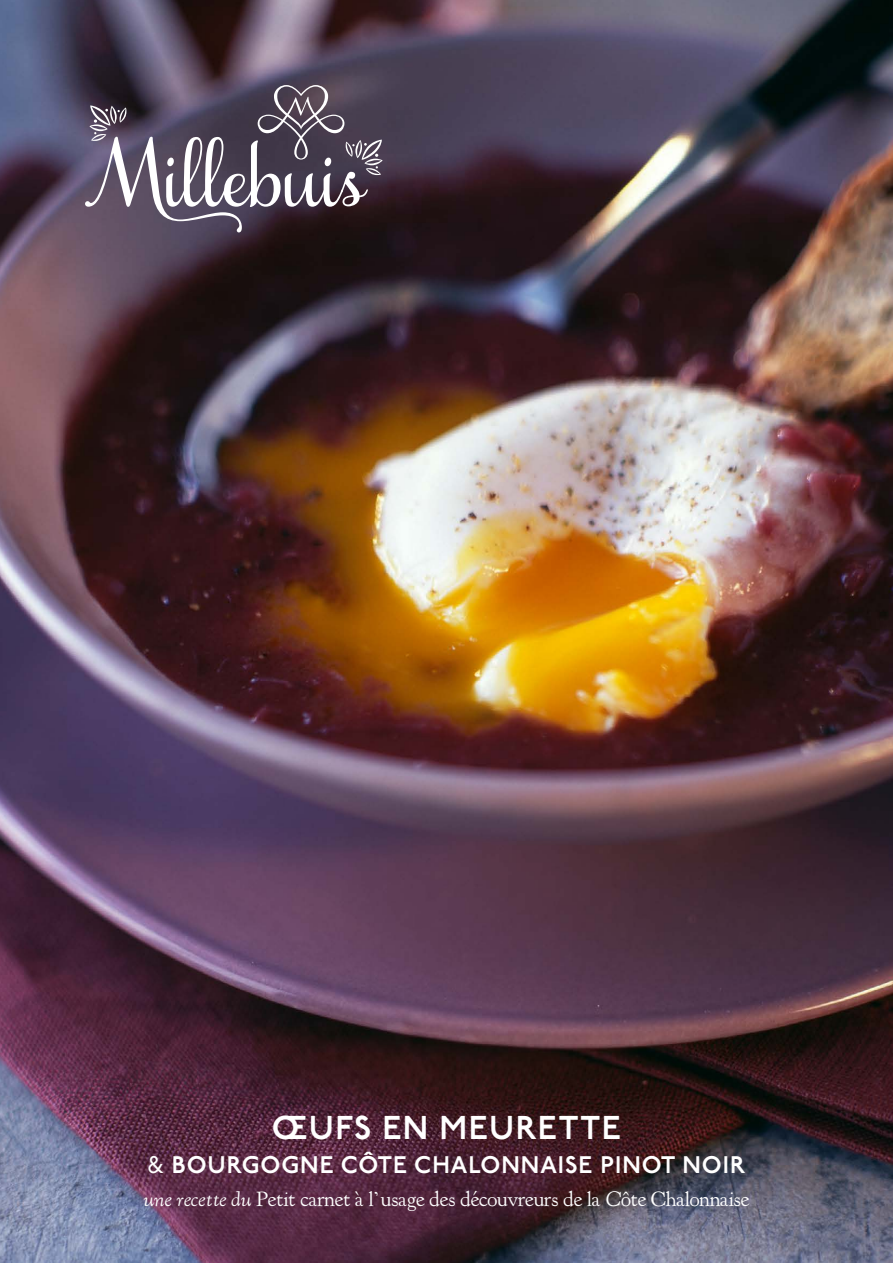
<style>
.page{position:relative;width:893px;height:1263px;background:#fff}
.page>*{position:absolute;margin:0;border:0;box-sizing:border-box;transform-origin:0 0}
.t1{font:600 33px "P22 Underground";letter-spacing:.04em;color:#fff}
.t2{font:600 24px "P22 Underground";letter-spacing:.04em;color:#fff}
.t3{font:21px "LTC Kennerley";letter-spacing:-.02em;color:#fff}
.s1{font-weight:400}
.s2{font-style:italic}
</style>
<div class="page">
<img style="left:0;top:0;width:893px;height:1263px">
<svg style="left:85px;top:85px;width:298px;height:147px;background:#635969"></svg>
<h1 class="t1" style="left:272px;top:1109px;width:351px">ŒUFS EN MEURETTE</h1>
<p class="t2" style="left:148px;top:1152px;width:599px"><span class="s1">&amp;</span> BOURGOGNE CÔTE CHALONNAISE PINOT NOIR</p>
<p class="t3" style="left:143px;top:1185px;width:608px"><span class="s2">une recette du</span> Petit carnet à l’usage des découvreurs de la <span class="s2">C</span>ôte Chalonnaise</p>
</div>
